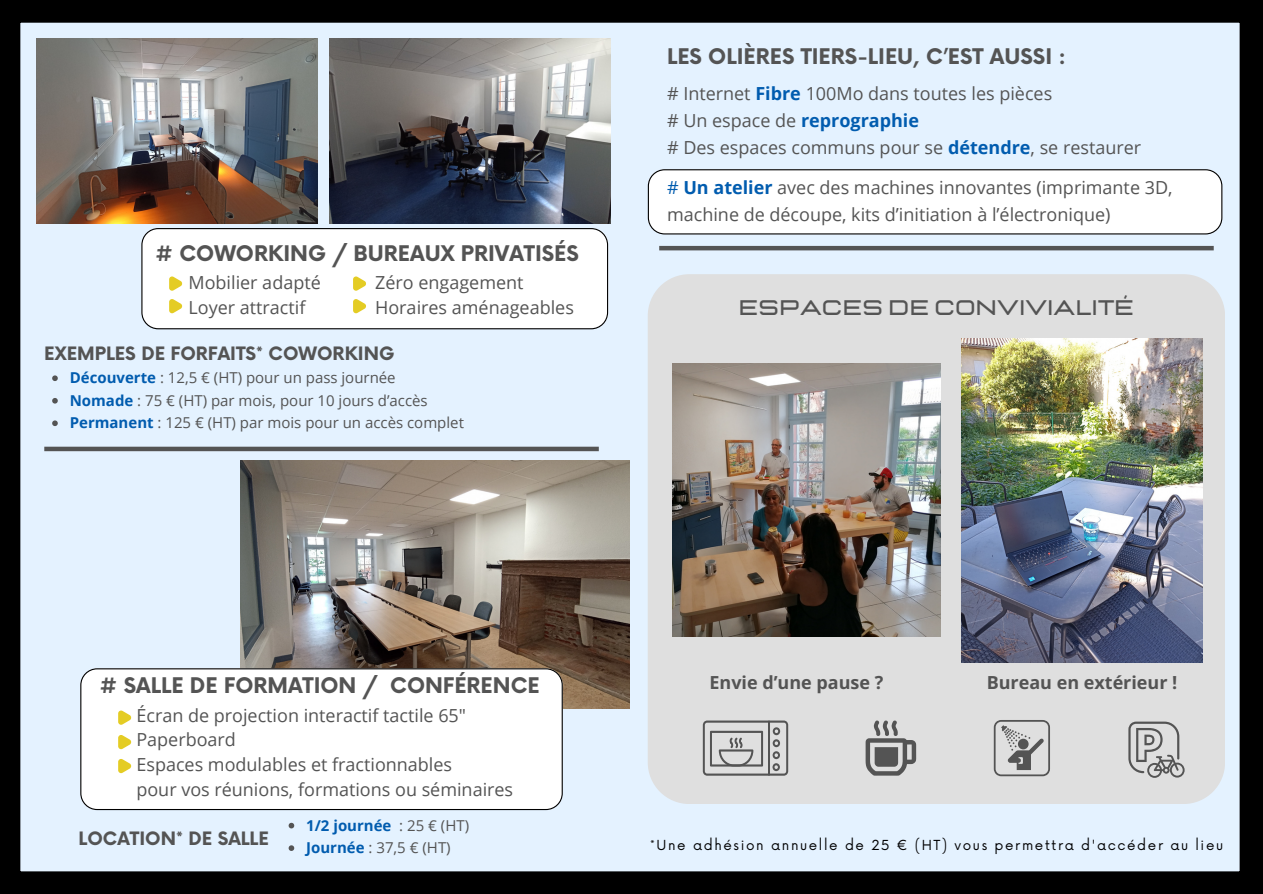
<style>
.page{position:relative;width:1263px;height:894px;background:#fff}
.page>*{position:absolute;margin:0;border:0;box-sizing:border-box;transform-origin:0 0}
.t1{font:700 21px "Now";color:#545454}
.t2{font:700 21px "Lastica";color:#545454}
.t3{font:18px/27px "Open Sans";color:#545454}
.t4{font:700 18px "Now";color:#545454}
.t5{font:700 18px "Open Sans";color:#545454}
.t6{font:700 18px "Open Sans";color:#015caf}
.t7{font:15px "Open Sans";color:#545454}
.t8{font:700 15px "Open Sans";color:#015caf}
.t9{font:13.5px "Now";letter-spacing:.12em;color:#000}
.s1{font-weight:700;color:#015caf}
.s2{font-weight:400;color:#545454}
.s3{color:#015caf}
</style>
<div class="page">
<img style="left:0;top:0;width:1263px;height:893px">
<p class="t1" style="left:155px;top:242px;width:425px"># COWORKING / BUREAUX PRIVATISÉS</p>
<p class="t3" style="left:188px;top:269px;width:134px">Mobilier adapté</p>
<p class="t3" style="left:188px;top:293px;width:118px">Loyer attractif</p>
<p class="t3" style="left:375px;top:269px;width:150px">Zéro engagement</p>
<p class="t3" style="left:375px;top:293px;width:200px">Horaires aménageables</p>
<p class="t4" style="left:44px;top:343px;width:352px">EXEMPLES DE FORFAITS* COWORKING</p>
<p class="t7" style="left:70px;top:367px;width:327px"><span class="s1">Découverte</span> : 12,5 € (HT) pour un pass journée</p>
<p class="t7" style="left:70px;top:389px;width:359px"><span class="s1">Nomade</span> : 75 € (HT) par mois, pour 10 jours d’accès</p>
<p class="t7" style="left:70px;top:412px;width:396px"><span class="s1">Permanent</span> : 125 € (HT) par mois pour un accès complet</p>
<p class="t1" style="left:667px;top:45px;width:400px">LES OLIÈRES TIERS-LIEU, C’EST AUSSI :</p>
<p class="t3" style="left:667px;top:79px;width:387px"># Internet <span class="s1">Fibre</span> 100Mo dans toutes les pièces</p>
<p class="t6" style="left:667px;top:108px;width:253px"><span class="s2"># Un espace de</span> reprographie</p>
<p class="t3" style="left:667px;top:133px;width:476px"># Des espaces communs pour se <span class="s1">détendre</span>, se restaurer</p>
<p class="t3" style="left:667px;top:173px;width:507px"><span class="s3">#</span> <span class="s1">Un atelier</span> avec des machines innovantes (imprimante 3D, machine de découpe, kits d’initiation à l’électronique)</p>
<p class="t2" style="left:739px;top:297px;width:397px">ESPACES DE CONVIVIALITé</p>
<p class="t1" style="left:100px;top:674px;width:442px"># SALLE DE FORMATION / CONFÉRENCE</p>
<p class="t3" style="left:136px;top:701px;width:331px">Écran de projection interactif tactile 65"</p>
<p class="t3" style="left:136px;top:725px;width:101px">Paperboard</p>
<p class="t3" style="left:136px;top:750px;width:317px">Espaces modulables et fractionnables</p>
<p class="t3" style="left:136px;top:775px;width:378px">pour vos réunions, formations ou séminaires</p>
<p class="t4" style="left:79px;top:828px;width:192px">LOCATION* DE SALLE</p>
<p class="t8" style="left:306px;top:814px;width:164px">1/2 journée <span class="s2">: 25 € (HT)</span></p>
<p class="t7" style="left:306px;top:836px;width:146px"><span class="s1">Journée</span> : 37,5 € (HT)</p>
<p class="t5" style="left:709px;top:669px;width:175px">Envie d’une pause ?</p>
<p class="t5" style="left:987px;top:669px;width:192px">Bureau en extérieur !</p>
<p class="t9" style="left:650px;top:837px;width:575px">*Une adhésion annuelle de 25 € (HT) vous permettra d'accéder au lieu</p>
</div>
